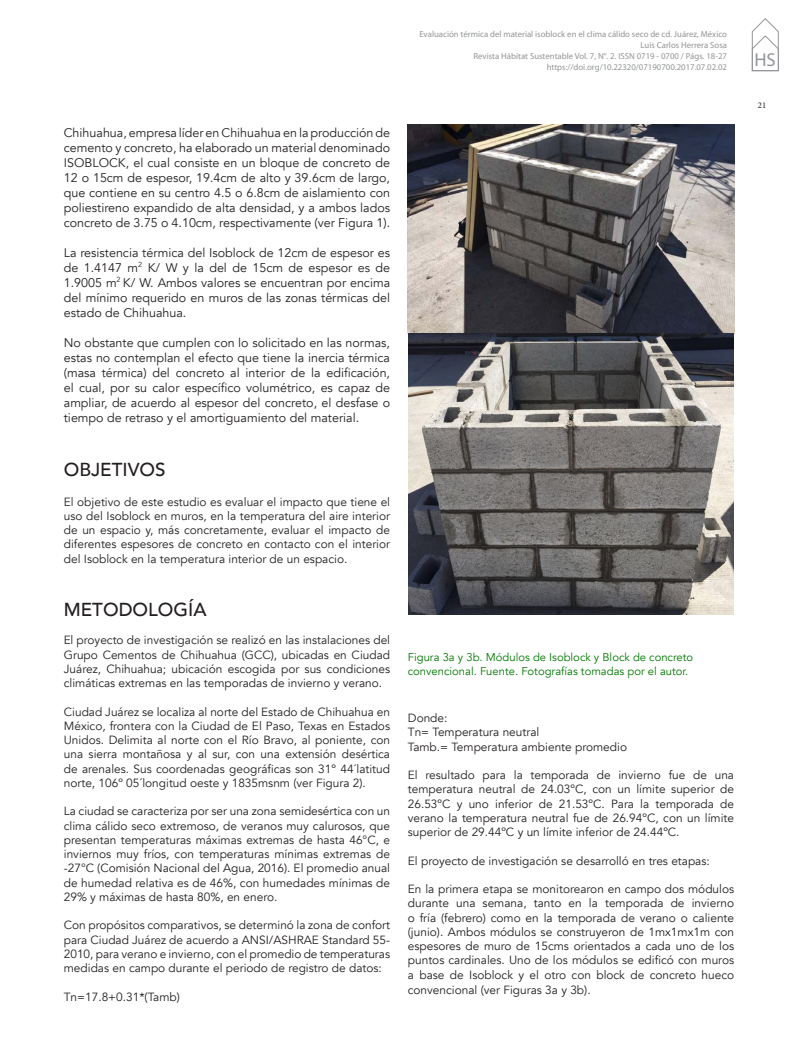
<style>
.page{position:relative;width:798px;height:1063px;background:#fff}
.page>*{position:absolute;margin:0;border:0;box-sizing:border-box;transform-origin:0 0}
._08_TITULOS_TEXTOS{font:500 18.75px "Avenir";color:#231f20}
.t1{font:18.75px "Myriad Pro";color:#939598}
._07_CUERPO_TEXTO{font:12.5px/15px "Avenir";color:#231f20;text-align:justify}
._07_CUERPO_TEXTO-2{font:11.88px/14.2px "Avenir";color:#231f20;text-align:justify}
._09_PIE_DE_FOTOS{font:11.25px/13.5px "Avenir";color:#007800}
.t2{font:8.75px/11.2px "Myriad Pro";color:#939598;text-align:right}
.t3{font:8.75px "Minion Pro";color:#231f20}
</style>
<div class="page">
<svg style="left:751px;top:18px;width:27px;height:53px"></svg>
<img style="left:407px;top:124px;width:326px;height:491px">
<p class="t2" style="left:419px;top:28px;width:309px">Evaluación térmica del material isoblock en el clima cálido seco de cd. Juárez, México Luis Carlos Herrera Sosa<br>Revista Hábitat Sustentable Vol. 7, N°. 2. ISSN 0719 - 0700 / Págs. 18-27 https://doi.org/10.22320/07190700.2017.07.02.02</p>
<p class="_07_CUERPO_TEXTO" style="left:64px;top:125px;width:327px">Chihuahua, empresa líder en Chihuahua en la producción de cemento y concreto, ha elaborado un material denominado ISOBLOCK, el cual consiste en un bloque de concreto de 12 o 15cm de espesor, 19.4cm de alto y 39.6cm de largo, que contiene en su centro 4.5 o 6.8cm de aislamiento con poliestireno expandido de alta densidad, y a ambos lados concreto de 3.75 o 4.10cm, respectivamente (ver Figura 1).</p>
<p class="_07_CUERPO_TEXTO" style="left:64px;top:245px;width:328px">La resistencia térmica del Isoblock de 12cm de espesor es de 1.4147 m<sup>2</sup> K/ W y la del de 15cm de espesor es de 1.9005 m<sup>2</sup> K/ W. Ambos valores se encuentran por encima del mínimo requerido en muros de las zonas térmicas del estado de Chihuahua.</p>
<p class="_07_CUERPO_TEXTO" style="left:64px;top:335px;width:327px">No obstante que cumplen con lo solicitado en las normas, estas no contemplan el efecto que tiene la inercia térmica (masa térmica) del concreto al interior de la edificación, el cual, por su calor específico volumétrico, es capaz de ampliar, de acuerdo al espesor del concreto, el desfase o tiempo de retraso y el amortiguamiento del material.</p>
<p class="_08_TITULOS_TEXTOS" style="left:64px;top:454px;width:103px">OBJETIVOS</p>
<p class="_07_CUERPO_TEXTO-2" style="left:64px;top:494px;width:328px">El objetivo de este estudio es evaluar el impacto que tiene el uso del Isoblock en muros, en la temperatura del aire interior de un espacio y, más concretamente, evaluar el impacto de diferentes espesores de concreto en contacto con el interior del Isoblock en la temperatura interior de un espacio.</p>
<p class="_08_TITULOS_TEXTOS" style="left:64px;top:593px;width:144px">METODOLOGÍA</p>
<p class="_07_CUERPO_TEXTO-2" style="left:64px;top:633px;width:328px">El proyecto de investigación se realizó en las instalaciones del Grupo Cementos de Chihuahua (GCC), ubicadas en Ciudad Juárez, Chihuahua; ubicación escogida por sus condiciones climáticas extremas en las temporadas de invierno y verano.</p>
<p class="_07_CUERPO_TEXTO-2" style="left:64px;top:705px;width:328px">Ciudad Juárez se localiza al norte del Estado de Chihuahua en México, frontera con la Ciudad de El Paso, Texas en Estados Unidos. Delimita al norte con el Río Bravo, al poniente, con una sierra montañosa y al sur, con una extensión desértica de arenales. Sus coordenadas geográficas son 31º 44´latitud norte, 106º 05´longitud oeste y 1835msnm (ver Figura 2).</p>
<p class="_07_CUERPO_TEXTO-2" style="left:64px;top:804px;width:328px">La ciudad se caracteriza por ser una zona semidesértica con un clima cálido seco extremoso, de veranos muy calurosos, que presentan temperaturas máximas extremas de hasta 46°C, e inviernos muy fríos, con temperaturas mínimas extremas de -27°C (Comisión Nacional del Agua, 2016). El promedio anual de humedad relativa es de 46%, con humedades mínimas de 29% y máximas de hasta 80%, en enero.</p>
<p class="_07_CUERPO_TEXTO-2" style="left:64px;top:918px;width:328px">Con propósitos comparativos, se determinó la zona de confort para Ciudad Juárez de acuerdo a ANSI/ASHRAE Standard 55- 2010, para verano e invierno, con el promedio de temperaturas medidas en campo durante el periodo de registro de datos:</p>
<p class="_07_CUERPO_TEXTO-2" style="left:64px;top:990px;width:117px">Tn=17.8+0.31*(Tamb)</p>
<p class="_09_PIE_DE_FOTOS" style="left:407px;top:651px;width:287px">Figura 3a y 3b. Módulos de Isoblock y Block de concreto convencional. Fuente. Fotografías tomadas por el autor.</p>
<p class="_07_CUERPO_TEXTO-2" style="left:407px;top:711px;width:41px">Donde:</p>
<p class="_07_CUERPO_TEXTO-2" style="left:407px;top:725px;width:133px">Tn= Temperatura neutral</p>
<p class="_07_CUERPO_TEXTO-2" style="left:407px;top:740px;width:221px">Tamb.= Temperatura ambiente promedio</p>
<p class="_07_CUERPO_TEXTO-2" style="left:407px;top:768px;width:327px">El resultado para la temporada de invierno fue de una temperatura neutral de 24.03ºC, con un límite superior de 26.53ºC y uno inferior de 21.53ºC. Para la temporada de verano la temperatura neutral fue de 26.94ºC, con un límite superior de 29.44ºC y un límite inferior de 24.44ºC.</p>
<p class="_07_CUERPO_TEXTO-2" style="left:407px;top:854px;width:303px">El proyecto de investigación se desarrolló en tres etapas:</p>
<p class="_07_CUERPO_TEXTO-2" style="left:407px;top:882px;width:328px">En la primera etapa se monitorearon en campo dos módulos durante una semana, tanto en la temporada de invierno o fría (febrero) como en la temporada de verano o caliente (junio). Ambos módulos se construyeron de 1mx1mx1m con espesores de muro de 15cms orientados a cada uno de los puntos cardinales. Uno de los módulos se edificó con muros a base de Isoblock y el otro con block de concreto hueco convencional (ver Figuras 3a y 3b).</p>
<h1 class="t1" style="left:754px;top:48px;width:23px">HS</h1>
<p class="t3" style="left:757px;top:99px;width:10px">21</p>
</div>
